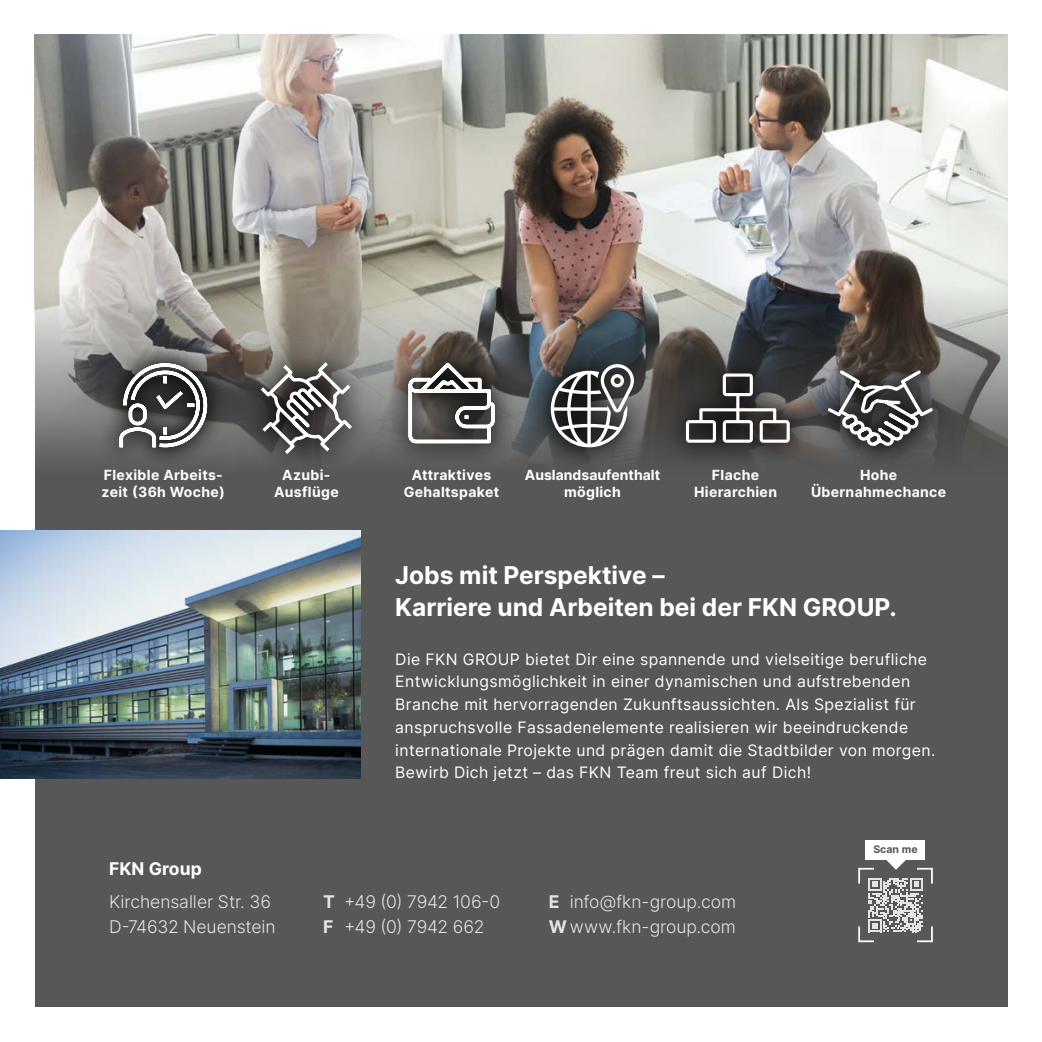
<style>
.page{position:relative;width:1042px;height:1042px;background:#fff}
.page>*{position:absolute;margin:0;border:0;box-sizing:border-box;transform-origin:0 0}
.t1{font:700 24.5px/31.5px "Inter";color:#fff}
.t2{font:300 17.5px/24.5px "Inter";letter-spacing:-.005em;color:#e4e4e4}
.t3{font:700 17.5px "Inter";letter-spacing:.005em;color:#fff}
.t4{font:15.75px/22.8px "Inter";letter-spacing:.025em;color:#fff}
.t5{font:700 14px/17.5px "Inter";letter-spacing:.025em;color:#fff;text-align:center}
.t6{font:700 14px/17.5px "Inter";color:#fff;text-align:center}
.t7{font:700 10.5px "Inter";letter-spacing:.005em;color:#575757}
.s1{font-weight:700}
</style>
<div class="page">
<div style="left:35px;top:35px;width:972px;height:972px;background:#575757"></div>
<img style="left:35px;top:35px;width:972px;height:534px">
<img style="left:0;top:530px;width:360px;height:248px">
<svg style="left:98px;top:342px;width:130px;height:127px"></svg>
<svg style="left:118px;top:361px;width:91px;height:90px"></svg>
<svg style="left:386px;top:342px;width:130px;height:123px"></svg>
<svg style="left:407px;top:360px;width:89px;height:85px"></svg>
<svg style="left:662px;top:350px;width:144px;height:116px"></svg>
<svg style="left:686px;top:373px;width:104px;height:70px;background:#5a5958"></svg>
<svg style="left:806px;top:348px;width:148px;height:120px"></svg>
<svg style="left:825px;top:367px;width:110px;height:87px"></svg>
<svg style="left:238px;top:339px;width:137px;height:138px"></svg>
<svg style="left:257px;top:359px;width:99px;height:99px"></svg>
<svg style="left:527px;top:347px;width:123px;height:123px"></svg>
<svg style="left:551px;top:364px;width:83px;height:83px;background:#717272"></svg>
<div style="left:865px;top:840px;width:60px;height:20px;background:#fff"></div>
<svg style="left:858px;top:860px;width:75px;height:83px"></svg>
<p class="t5" style="left:102px;top:466px;width:125px;text-align:left">Flexible Arbeits&shy;zeit (36h Woche)</p>
<p class="t5" style="left:404px;top:466px;width:97px">Attraktives<br>Gehaltspaket</p>
<p class="t5" style="left:274px;top:466px;width:66px">Azubi-<br>Ausflüge</p>
<p class="t6" style="left:525px;top:466px;width:137px">Auslandsaufenthalt möglich</p>
<p class="t5" style="left:694px;top:466px;width:84px">Flache<br>Hierarchien</p>
<p class="t5" style="left:811px;top:466px;width:137px">Hohe<br>Übernahmechance</p>
<h1 class="t1" style="left:395px;top:559px;width:503px">Jobs mit Perspektive –<br>Karriere und Arbeiten bei der FKN GROUP.</h1>
<p class="t4" style="left:395px;top:647px;width:542px">Die FKN GROUP bietet Dir eine spannende und vielseitige berufliche Entwicklungsmöglichkeit in einer dynamischen und aufstrebenden Branche mit hervorragenden Zukunftsaussichten. Als Spezialist für anspruchsvolle Fassadenelemente realisieren wir beeindruckende internationale Projekte und prägen damit die Stadtbilder von morgen.<br>Bewirb Dich jetzt – das FKN Team freut sich auf Dich!</p>
<p class="t3" style="left:109px;top:856px;width:94px">FKN Group</p>
<p class="t2" style="left:109px;top:889px;width:168px">Kirchensaller Str. 36<br>D-74632 Neuenstein</p>
<p class="t2" style="left:323px;top:889px;width:179px"><span class="s1">T</span> +49 (0) 7942 106-0<br><span class="s1">F</span> +49 (0) 7942 662</p>
<p class="t2" style="left:549px;top:889px;width:189px"><span class="s1">E</span> info@fkn-group.com<br><span class="s1">W</span> www.fkn-group.com</p>
<p class="t7" style="left:873px;top:842px;width:46px">Scan me</p>
</div>
